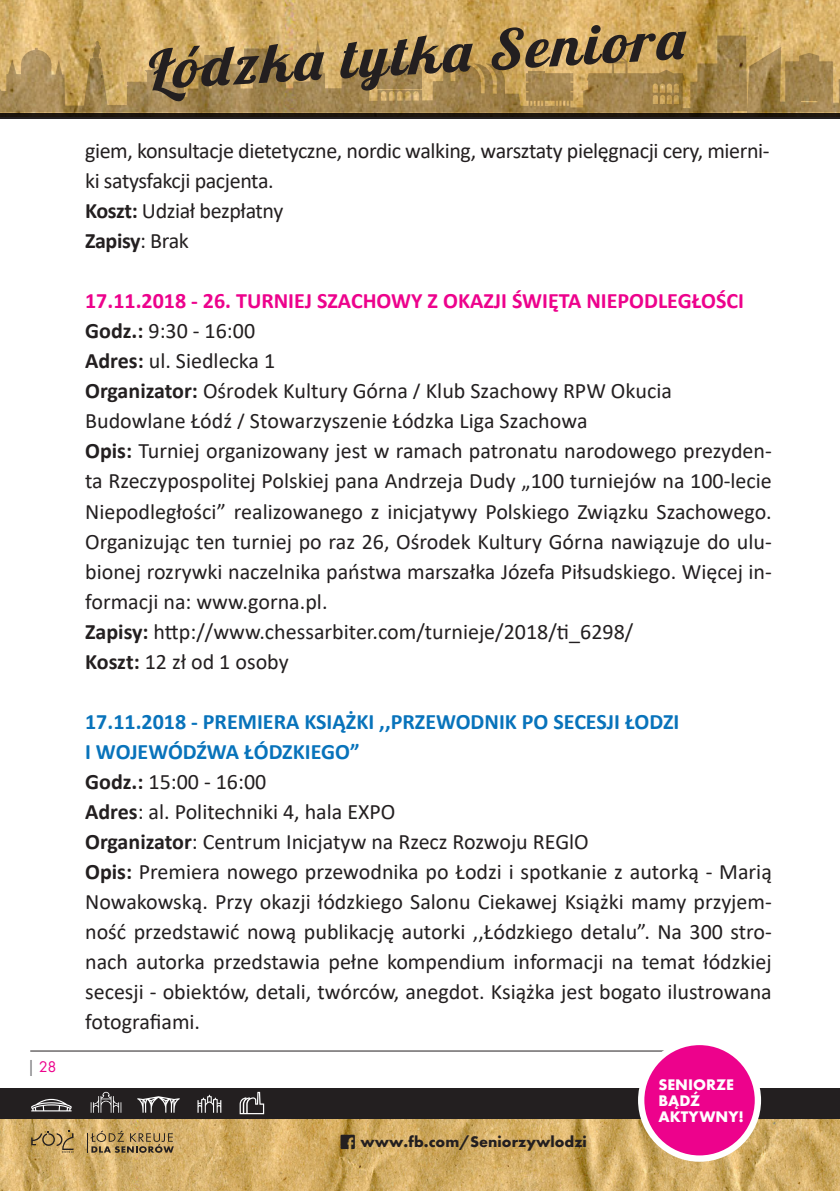
<style>
.page{position:relative;width:840px;height:1191px;background:#fff}
.page>*{position:absolute;margin:0;border:0;box-sizing:border-box;transform-origin:0 0}
.t1{font:22px/30px "Calibri";color:#231f20}
.t2{font:22px/30px "Calibri";letter-spacing:-.02em;color:#231f20}
.t3{font:16px "Futura PT Bold";color:#231f20}
.t4{font:16px/16px "Futura PT Bold";color:#fff}
.t5{font:16px "Futura PT Book";color:#ed028c}
.s1{color:#6c6d70}
.s2{font-weight:700}
.s3{font-weight:700;color:#ed028c}
.s4{font-weight:700;color:#0873bb}
</style>
<div class="page">
<hr style="left:30px;top:1050px;width:673px;height:1px;background:#231f20">
<img style="left:0;top:1119px;width:839px;height:72px">
<svg style="left:31px;top:1130px;width:43px;height:22px"></svg>
<svg style="left:87px;top:1130px;width:87px;height:22px;background:#ab8f5b"></svg>
<div style="left:0;top:1088px;width:839px;height:30px;background:#231f20"></div>
<svg style="left:31px;top:1098px;width:41px;height:13px"></svg>
<svg style="left:239px;top:1091px;width:25px;height:23px"></svg>
<svg style="left:91px;top:1091px;width:30px;height:21px"></svg>
<svg style="left:137px;top:1096px;width:43px;height:16px"></svg>
<svg style="left:197px;top:1094px;width:24px;height:18px"></svg>
<div style="left:0;top:113px;width:839px;height:5px;background:#231f20"></div>
<div style="left:637px;top:1038px;width:123px;height:123px;background:#fff;border-radius:50%"></div>
<div style="left:644px;top:1045px;width:110px;height:110px;background:#ed028c;border-radius:50%"></div>
<img style="left:0;top:0;width:839px;height:117px">
<svg style="left:340px;top:1134px;width:14px;height:15px"></svg>
<svg style="left:746px;top:36px;width:93px;height:77px;background:#b49457"></svg>
<svg style="left:0;top:36px;width:746px;height:77px;background:#b39356"></svg>
<svg style="left:149px;top:44px;width:175px;height:57px;background:#887149"></svg>
<svg style="left:340px;top:35px;width:132px;height:56px;background:#8d754b"></svg>
<svg style="left:491px;top:25px;width:195px;height:48px;background:#9b804f"></svg>
<p class="t5" style="left:27px;top:1056px;width:31px"><span class="s1">|</span> 28</p>
<p class="t2" style="left:85px;top:135px;width:685px">giem, konsultacje dietetyczne, nordic walking, warsztaty pielęgnacji cery, mierni&shy;ki satysfakcji pacjenta.<br><span class="s2">Koszt:</span> Udział bezpłatny<br><span class="s2">Zapisy</span>: Brak</p>
<p class="t1" style="left:85px;top:285px;width:687px"><span class="s3">17.11.2018 - 26. TURNIEJ SZACHOWY Z OKAZJI ŚWIĘTA NIEPODLEGŁOŚCI </span><span class="s2">Godz.:</span> 9:30 - 16:00<br><span class="s2">Adres:</span> ul. Siedlecka 1<br><span class="s2">Organizator:</span> Ośrodek Kultury Górna / Klub Szachowy RPW Okucia Budowlane Łódź / Stowarzyszenie Łódzka Liga Szachowa<br><span class="s2">Opis:</span> Turniej organizowany jest w ramach patronatu narodowego prezyden&shy;ta Rzeczypospolitej Polskiej pana Andrzeja Dudy „100 turniejów na 100-lecie Niepodległości” realizowanego z inicjatywy Polskiego Związku Szachowego.<br>Organizując ten turniej po raz 26, Ośrodek Kultury Górna nawiązuje do ulu&shy;bionej rozrywki naczelnika państwa marszałka Józefa Piłsudskiego. Więcej in&shy;formacji na: www.gorna.pl.<br><span class="s2">Zapisy:</span> http://www.chessarbiter.com/turnieje/2018/ti_6298/<br><span class="s2">Koszt:</span> 12 zł od 1 osoby</p>
<p class="t1" style="left:85px;top:705px;width:687px"><span class="s4">17.11.2018 - PREMIERA KSIĄŻKI ,,PRZEWODNIK PO SECESJI ŁODZI<br>I WOJEWÓDŹWA ŁÓDZKIEGO”<br></span><span class="s2">Godz.:</span> 15:00 - 16:00<br><span class="s2">Adres</span>: al. Politechniki 4, hala EXPO<br><span class="s2">Organizator</span>: Centrum Inicjatyw na Rzecz Rozwoju REGlO<br><span class="s2">Opis:</span> Premiera nowego przewodnika po Łodzi i spotkanie z autorką - Marią Nowakowską. Przy okazji łódzkiego Salonu Ciekawej Książki mamy przyjem&shy;ność przedstawić nową publikację autorki ,,Łódzkiego detalu”. Na 300 stro&shy;nach autorka przedstawia pełne kompendium informacji na temat łódzkiej secesji - obiektów, detali, twórców, anegdot. Książka jest bogato ilustrowana fotografiami.</p>
<p class="t3" style="left:360px;top:1131px;width:228px">www.fb.com/Seniorzywlodzi</p>
<p class="t4" style="left:658px;top:1076px;width:87px">SENIORZE<br>BĄDŹ<br>AKTYWNY!</p>
</div>
